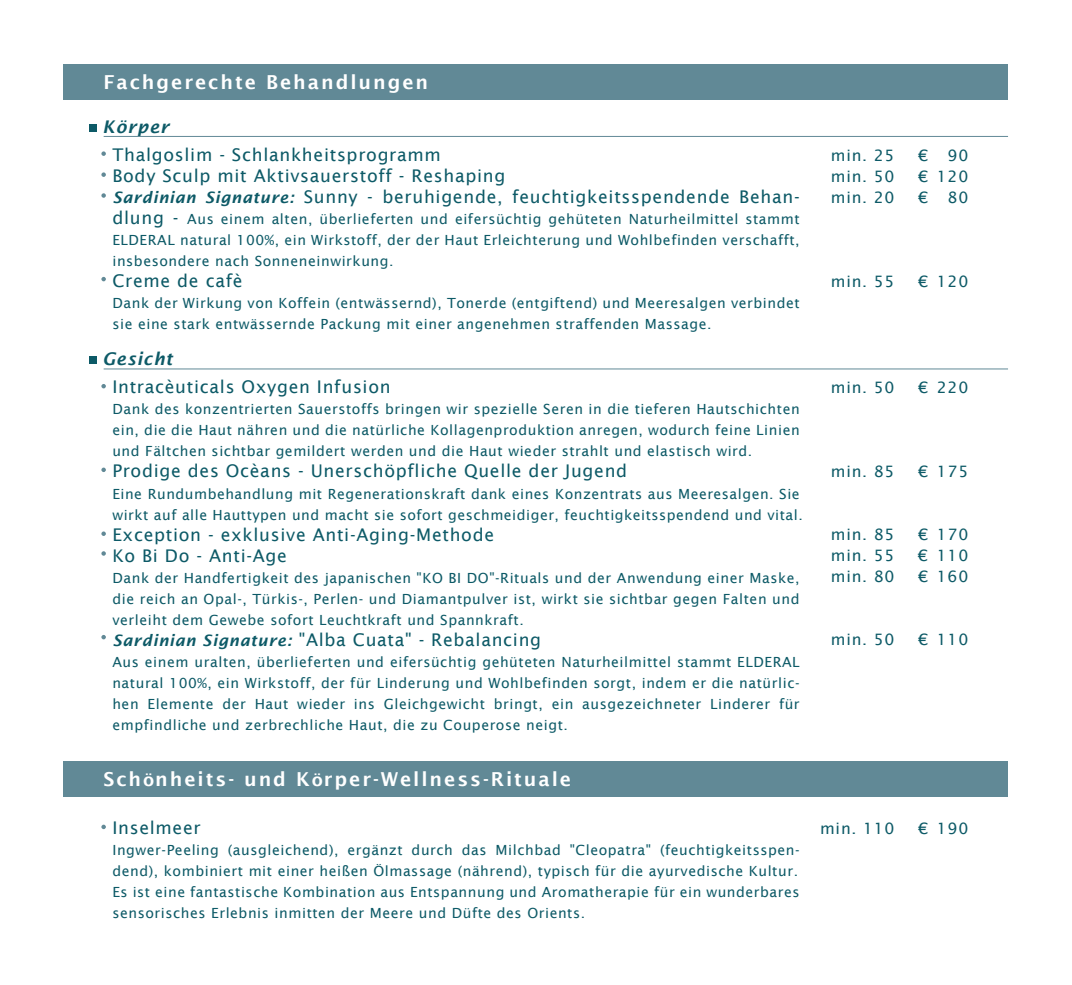
<style>
.page{position:relative;width:1072px;height:985px;background:#fff}
.page>*{position:absolute;margin:0;border:0;box-sizing:border-box;transform-origin:0 0}
.t1{font:600 19.25px "Lucida Sans";letter-spacing:.1em;color:#fff}
.t2{font:17.5px/21px "Lucida Sans";letter-spacing:.04em;color:#0d5a67}
.t3{font:italic 600 17.5px "Lucida Sans";letter-spacing:.05em;color:#0d5a67}
.t4{font:15.75px/21px "Lucida Sans";letter-spacing:.05em;color:#0d5a67;text-align:justify}
.t5{font:14px/21px "Lucida Sans";letter-spacing:.04em;color:#0d5a67;text-align:justify}
.s1{font-weight:600;font-style:italic;font-size:15.75px}
.s2{font-size:17.5px}
</style>
<div class="page">
<div style="left:64px;top:64px;width:944px;height:35px;background:#618996"></div>
<div style="left:90px;top:124px;width:7px;height:8px;background:#0d5a67"></div>
<hr style="left:104px;top:136px;width:904px;height:1px;background:#618996">
<svg style="left:101px;top:151px;width:5px;height:5px"></svg>
<svg style="left:101px;top:172px;width:5px;height:5px"></svg>
<svg style="left:101px;top:193px;width:5px;height:5px"></svg>
<svg style="left:101px;top:277px;width:5px;height:4px"></svg>
<div style="left:90px;top:356px;width:7px;height:8px;background:#0d5a67"></div>
<hr style="left:104px;top:368px;width:904px;height:1px;background:#618996">
<svg style="left:101px;top:384px;width:5px;height:4px"></svg>
<svg style="left:101px;top:467px;width:5px;height:5px"></svg>
<svg style="left:101px;top:531px;width:5px;height:5px"></svg>
<svg style="left:101px;top:551px;width:5px;height:5px"></svg>
<svg style="left:101px;top:635px;width:5px;height:4px"></svg>
<div style="left:64px;top:761px;width:944px;height:35px;background:#618996"></div>
<svg style="left:101px;top:824px;width:5px;height:5px"></svg>
<h1 class="t1" style="left:103px;top:71px;width:326px">Fachgerechte Behandlungen</h1>
<p class="t3" style="left:103px;top:116px;width:68px">Körper</p>
<p class="t2" style="left:112px;top:144px;width:689px">Thalgoslim - Schlankheitsprogramm<br>Body Sculp mit Aktivsauerstoff - Reshaping<br><span class="s1">Sardinian Signature:</span> Sunny - beruhigende, feuchtigkeitsspendende Behan-</p>
<p class="t5" style="left:112px;top:208px;width:689px"><span class="s2">dlung -</span> Aus einem alten, überlieferten und eifersüchtig gehüteten Naturheilmittel stammt ELDERAL natural 100%, ein Wirkstoff, der der Haut Erleichterung und Wohlbefinden verschafft, insbesondere nach Sonneneinwirkung.</p>
<p class="t2" style="left:112px;top:270px;width:132px">Creme de cafè</p>
<p class="t5" style="left:112px;top:292px;width:688px">Dank der Wirkung von Koffein (entwässernd), Tonerde (entgiftend) und Meeresalgen verbindet sie eine stark entwässernde Packung mit einer angenehmen straffenden Massage.</p>
<p class="t3" style="left:103px;top:349px;width:72px">Gesicht</p>
<p class="t2" style="left:112px;top:377px;width:280px">Intracèuticals Oxygen Infusion</p>
<p class="t5" style="left:112px;top:399px;width:689px">Dank des konzentrierten Sauerstoffs bringen wir spezielle Seren in die tieferen Hautschichten ein, die die Haut nähren und die natürliche Kollagenproduktion anregen, wodurch feine Linien und Fältchen sichtbar gemildert werden und die Haut wieder strahlt und elastisch wird.</p>
<p class="t2" style="left:112px;top:461px;width:516px">Prodige des Ocèans - Unerschöpfliche Quelle der Jugend</p>
<p class="t5" style="left:112px;top:483px;width:692px">Eine Rundumbehandlung mit Regenerationskraft dank eines Konzentrats aus Meeresalgen. Sie wirkt auf alle Hauttypen und macht sie sofort geschmeidiger, feuchtigkeitsspendend und vital.</p>
<p class="t2" style="left:112px;top:524px;width:383px">Exception - exklusive Anti-Aging-Methode<br>Ko Bi Do - Anti-Age</p>
<p class="t5" style="left:112px;top:567px;width:688px">Dank der Handfertigkeit des japanischen "KO BI DO"-Rituals und der Anwendung einer Maske, die reich an Opal-, Türkis-, Perlen- und Diamantpulver ist, wirkt sie sichtbar gegen Falten und verleiht dem Gewebe sofort Leuchtkraft und Spannkraft.</p>
<p class="t2" style="left:112px;top:629px;width:430px"><span class="s1">Sardinian Signature:</span> "Alba Cuata" - Rebalancing</p>
<p class="t5" style="left:112px;top:651px;width:689px">Aus einem uralten, überlieferten und eifersüchtig gehüteten Naturheilmittel stammt ELDERAL natural 100%, ein Wirkstoff, der für Linderung und Wohlbefinden sorgt, indem er die natürlic&shy;hen Elemente der Haut wieder ins Gleichgewicht bringt, ein ausgezeichneter Linderer für empfindliche und zerbrechliche Haut, die zu Couperose neigt.</p>
<h1 class="t1" style="left:103px;top:768px;width:469px">Sch<span class="s2">ö</span>nheits- und K<span class="s2">ö</span>rper-Wellness-Rituale</h1>
<p class="t2" style="left:112px;top:817px;width:90px">Inselmeer</p>
<p class="t5" style="left:112px;top:839px;width:688px">Ingwer-Peeling (ausgleichend), ergänzt durch das Milchbad "Cleopatra" (feuchtigkeitsspen&shy;dend), kombiniert mit einer heißen Ölmassage (nährend), typisch für die ayurvedische Kultur.<br>Es ist eine fantastische Kombination aus Entspannung und Aromatherapie für ein wunderbares sensorisches Erlebnis inmitten der Meere und Düfte des Orients.</p>
<p class="t4" style="left:831px;top:145px;width:65px">min. 25 min. 50 min. 20</p>
<p class="t4" style="left:918px;top:145px;width:11px">€ € €</p>
<p class="t4" style="left:936px;top:145px;width:33px;text-align:right">90<br>120<br>80</p>
<p class="t4" style="left:831px;top:271px;width:65px">min. 55</p>
<p class="t4" style="left:918px;top:271px;width:11px">€</p>
<p class="t4" style="left:936px;top:271px;width:33px">120</p>
<p class="t4" style="left:831px;top:377px;width:65px">min. 50</p>
<p class="t4" style="left:918px;top:377px;width:11px">€</p>
<p class="t4" style="left:936px;top:377px;width:33px">220</p>
<p class="t4" style="left:831px;top:461px;width:65px">min. 85</p>
<p class="t4" style="left:918px;top:461px;width:11px">€</p>
<p class="t4" style="left:936px;top:461px;width:33px">175</p>
<p class="t4" style="left:831px;top:524px;width:65px">min. 85 min. 55 min. 80</p>
<p class="t4" style="left:918px;top:524px;width:12px">€ € €</p>
<p class="t4" style="left:936px;top:524px;width:33px">170<br>110<br>160</p>
<p class="t4" style="left:831px;top:629px;width:65px">min. 50</p>
<p class="t4" style="left:918px;top:629px;width:11px">€</p>
<p class="t4" style="left:936px;top:629px;width:33px">110</p>
<p class="t4" style="left:820px;top:818px;width:76px">min. 110</p>
<p class="t4" style="left:918px;top:818px;width:51px">€ 190</p>
</div>
